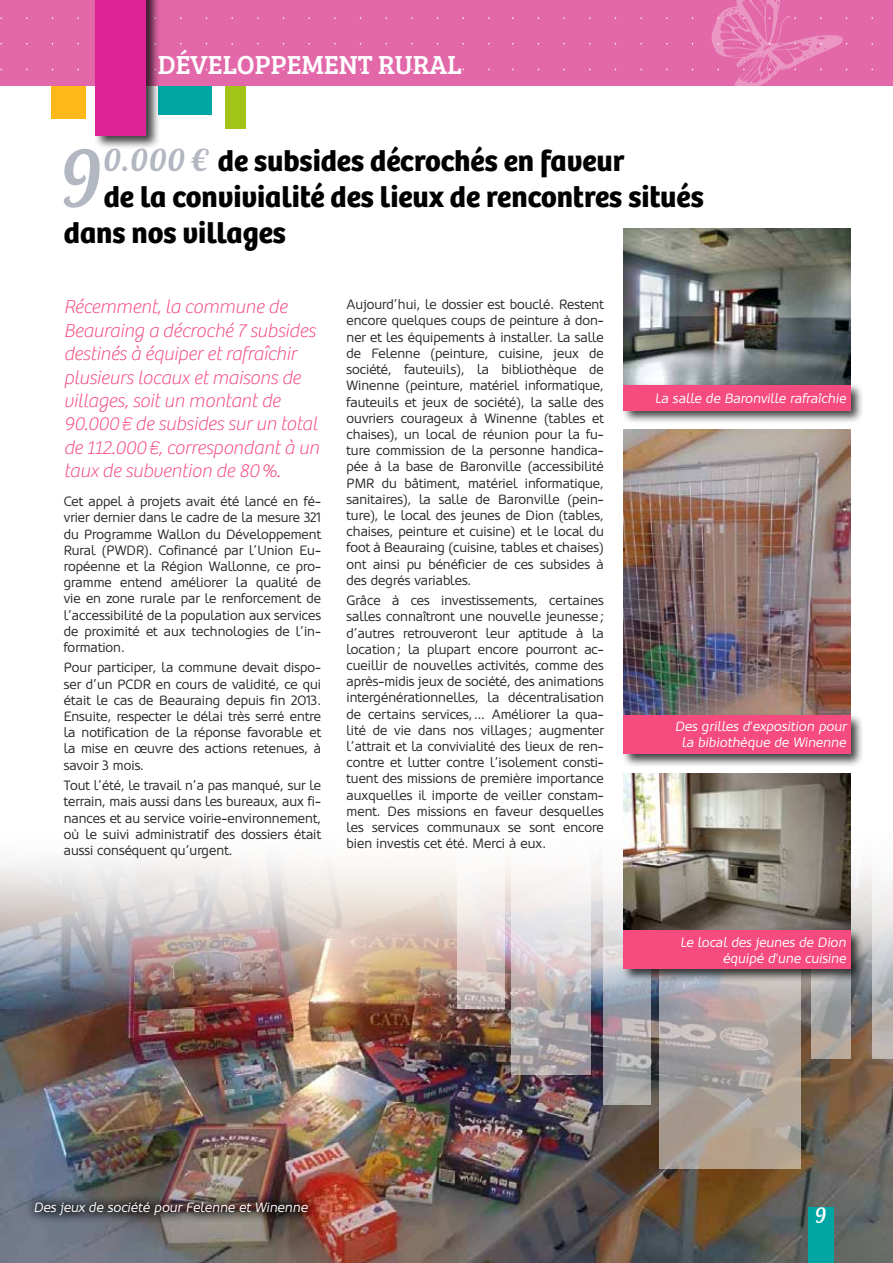
<style>
.page{position:relative;width:893px;height:1263px;background:#fff}
.page>*{position:absolute;margin:0;border:0;box-sizing:border-box;transform-origin:0 0}
.t1{font:78px "Lobster 1.3";color:#b2b7c1}
.t2{font:700 30px "Bree";color:#000}
.t3{font:27px "Bree Serif";color:#fff}
.t4{font:italic 100 19.5px/23.4px "Bree";letter-spacing:-.01em;color:#f64b7f}
.t5{font:13.5px/16.2px "Oblik";color:#282827;text-align:justify}
.t6{font:italic 13.5px/16.2px "Oblik";color:#fff;text-align:center}
.s1{font-family:"Lobster 1.3";font-weight:400;color:#b2b7c1}
</style>
<div class="page">
<div style="left:225px;top:0;width:21px;height:129px;background:#a2c418"></div>
<div style="left:158px;top:0;width:53px;height:115px;background:#00a5a4"></div>
<div style="left:51px;top:0;width:34px;height:119px;background:#ffb819"></div>
<img style="left:0;top:821px;width:893px;height:442px">
<svg style="left:811px;top:773px;width:39px;height:286px;background:#a6a39f"></svg>
<svg style="left:659px;top:773px;width:142px;height:395px;background:#aea39d"></svg>
<svg style="left:604px;top:773px;width:47px;height:331px"></svg>
<svg style="left:511px;top:821px;width:80px;height:253px"></svg>
<svg style="left:457px;top:821px;width:48px;height:187px"></svg>
<svg style="left:872px;top:821px;width:21px;height:238px"></svg>
<div style="left:808px;top:1208px;width:25px;height:55px;background:#00a5a4"></div>
<div style="left:0;top:0;width:893px;height:85px;background:#e268a9"></div>
<div style="left:93px;top:0;width:67px;height:150px;background:#000;opacity:.75"></div>
<div style="left:96px;top:0;width:50px;height:136px;background:#dd2397"></div>
<img style="left:623px;top:229px;width:227px;height:153px">
<img style="left:623px;top:429px;width:227px;height:284px">
<img style="left:623px;top:774px;width:227px;height:154px">
<div style="left:621px;top:382px;width:243px;height:43px;background:#000;opacity:.75"></div>
<div style="left:623px;top:385px;width:227px;height:25px;background:#f64b7f"></div>
<div style="left:621px;top:713px;width:243px;height:54px;background:#000;opacity:.75"></div>
<div style="left:623px;top:715px;width:227px;height:38px;background:#f64b7f"></div>
<div style="left:621px;top:928px;width:243px;height:55px;background:#000;opacity:.75"></div>
<div style="left:623px;top:930px;width:227px;height:39px;background:#f64b7f"></div>
<img style="left:24px;top:1191px;width:294px;height:35px">
<svg style="left:710px;top:0;width:137px;height:86px"></svg>
<h3 class="t3" style="left:158px;top:45px;width:305px">DÉVELOPPEMENT RURAL</h3>
<h1 class="t1" style="left:62px;top:129px;width:40px">9</h1>
<h2 class="t2" style="left:104px;top:143px;width:522px"><span class="s1">0.000 €</span> de subsides décrochés en faveur</h2>
<h2 class="t2" style="left:104px;top:179px;width:602px">de la convivialité des lieux de rencontres situés</h2>
<h2 class="t2" style="left:64px;top:215px;width:224px">dans nos villages</h2>
<p class="t4" style="left:64px;top:296px;width:257px">Récemment, la commune de<br>Beauraing a décroché 7 subsides destinés à équiper et rafraîchir plusieurs locaux et maisons de villages, soit un montant de<br>90.000€ de subsides sur un total de 112.000€, correspondant à un taux de subvention de 80%.</p>
<p class="t5" style="left:64px;top:494px;width:259px">Cet appel à projets avait été lancé en fé&shy;vrier dernier dans le cadre de la mesure 321 du Programme Wallon du Développement Rural (PWDR). Cofinancé par l’Union Eu&shy;ropéenne et la Région Wallonne, ce pro&shy;gramme entend améliorer la qualité de vie en zone rurale par le renforcement de l’accessibilité de la population aux services de proximité et aux technologies de l’in&shy;formation.</p>
<p class="t5" style="left:64px;top:660px;width:259px">Pour participer, la commune devait dispo&shy;ser d’un PCDR en cours de validité, ce qui était le cas de Beauraing depuis fin 2013.<br>Ensuite, respecter le délai très serré entre la notification de la réponse favorable et la mise en œuvre des actions retenues, à savoir 3 mois.</p>
<p class="t5" style="left:64px;top:777px;width:259px">Tout l’été, le travail n’a pas manqué, sur le terrain, mais aussi dans les bureaux, aux fi&shy;nances et au service voirie-environnement, où le suivi administratif des dossiers était aussi conséquent qu’urgent.</p>
<p class="t5" style="left:347px;top:297px;width:259px">Aujourd’hui, le dossier est bouclé. Restent encore quelques coups de peinture à don&shy;ner et les équipements à installer. La salle de Felenne (peinture, cuisine, jeux de société, fauteuils), la bibliothèque de Winenne (peinture, matériel informatique, fauteuils et jeux de société), la salle des ouvriers courageux à Winenne (tables et chaises), un local de réunion pour la fu&shy;ture commission de la personne handica&shy;pée à la base de Baronville (accessibilité PMR du bâtiment, matériel informatique, sanitaires), la salle de Baronville (pein&shy;ture), le local des jeunes de Dion (tables, chaises, peinture et cuisine) et le local du foot à Beauraing (cuisine, tables et chaises) ont ainsi pu bénéficier de ces subsides à des degrés variables.</p>
<p class="t5" style="left:347px;top:592px;width:259px">Grâce à ces investissements, certaines salles connaîtront une nouvelle jeunesse; d’autres retrouveront leur aptitude à la location; la plupart encore pourront ac&shy;cueillir de nouvelles activités, comme des après-midis jeux de société, des animations intergénérationnelles, la décentralisation de certains services,… Améliorer la qua&shy;lité de vie dans nos villages ; augmenter l’attrait et la convivialité des lieux de ren&shy;contre et lutter contre l’isolement consti&shy;tuent des missions de première importance auxquelles il importe de veiller constam&shy;ment. Des missions en faveur desquelles les services communaux se sont encore bien investis cet été. Merci à eux.</p>
<p class="t6" style="left:655px;top:390px;width:192px">La salle de Baronville rafraîchie</p>
<p class="t6" style="left:675px;top:718px;width:173px">Des grilles d'exposition pour la bibiothèque de Winenne</p>
<p class="t6" style="left:680px;top:934px;width:167px;text-align:right">Le local des jeunes de Dion équipé d'une cuisine</p>
<p class="t6" style="left:34px;top:1199px;width:276px">Des jeux de société pour Felenne et Winenne</p>
</div>
